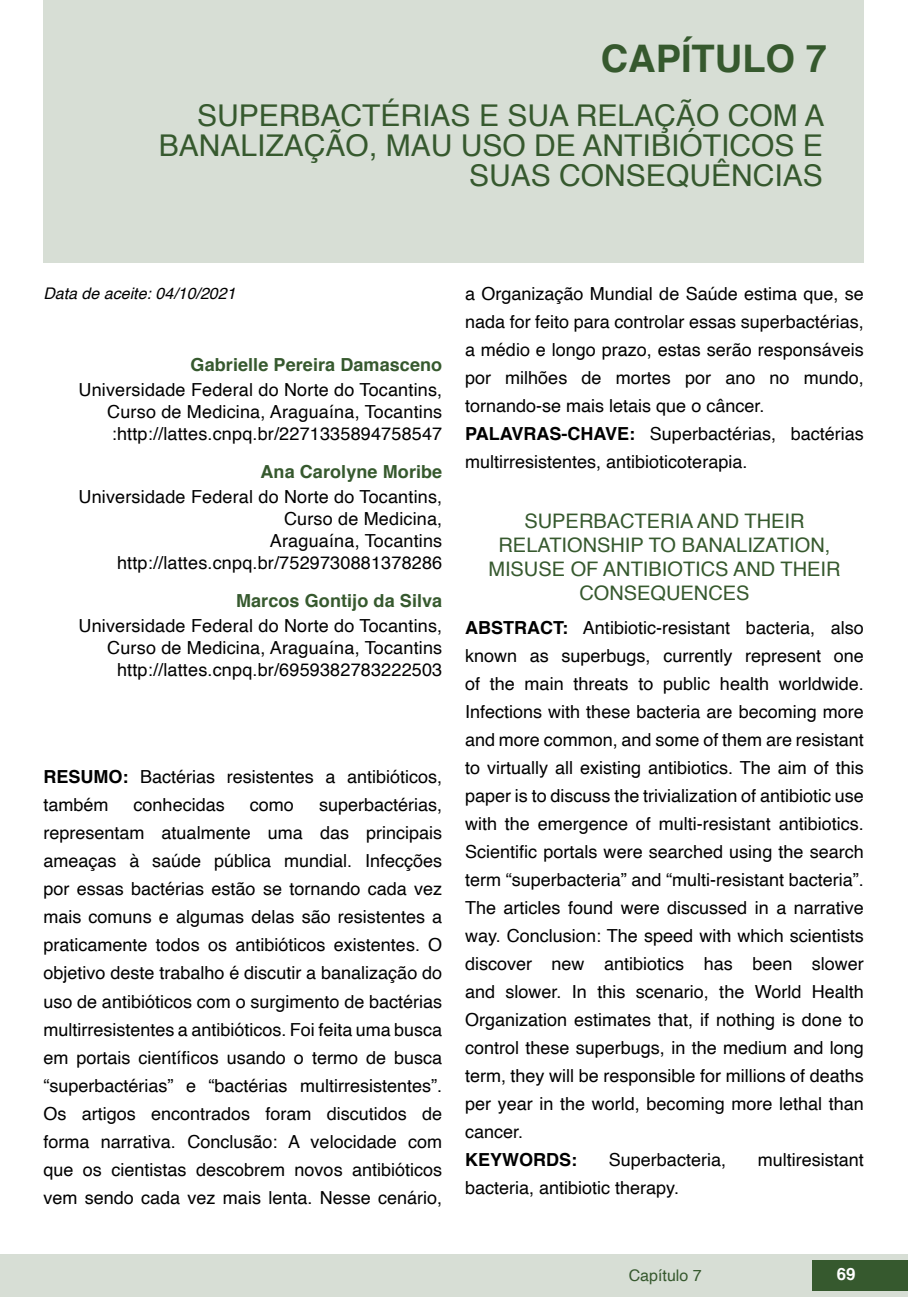
<style>
.page{position:relative;width:908px;height:1304px;background:#fff}
.page>*{position:absolute;margin:0;border:0;box-sizing:border-box;transform-origin:0 0}
.cap{font:700 38px "Helvetica";color:#36592e}
.nome_artigos{font:30px/30px "Helvetica";color:#36592e;text-align:right}
.título_Inglês{font:20px/24px "Helvetica";color:#36592e;text-align:center}
.Resumos_e_PC_TXT{font:18px/28px "Helvetica";color:#000;text-align:justify}
.info_autores{font:18px/22px "Helvetica";letter-spacing:.01em;color:#000;text-align:right}
.nome_autores{font:700 18px "Helvetica";letter-spacing:.005em;color:#36592e}
.Resumos_e_PC_TXT-2{font:700 18px "Helvetica";color:#000}
.t1{font:700 16.8px "Helvetica";color:#fff}
.t2{font:italic 16px "Helvetica";color:#000}
.t3{font:16px "Helvetica";color:#36592e}
.s1{font-weight:700}
</style>
<div class="page">
<div style="left:0;top:1254px;width:906px;height:43px;background:#d7ded5"></div>
<div style="left:812px;top:1261px;width:95px;height:30px;background:#36592e"></div>
<div style="left:43px;top:0;width:820px;height:263px;background:#d7ded5"></div>
<p class="cap" style="left:600px;top:28px;width:227px">CAPÍTULO 7</p>
<p class="nome_artigos" style="left:159px;top:102px;width:667px">SUPERBACTÉRIAS E SUA RELAÇÃO COM A<br>BANALIZAÇÃO, MAU USO DE ANTIBIÓTICOS E<br>SUAS CONSEQUÊNCIAS</p>
<p class="t2" style="left:43px;top:280px;width:194px">Data de aceite: 04/10/2021</p>
<p class="nome_autores" style="left:190px;top:350px;width:253px">Gabrielle Pereira Damasceno</p>
<p class="info_autores" style="left:78px;top:379px;width:365px">Universidade Federal do Norte do Tocantins,<br>Curso de Medicina, Araguaína, Tocantins</p>
<p class="info_autores" style="left:112px;top:423px;width:332px">:http://lattes.cnpq.br/2271335894758547</p>
<p class="nome_autores" style="left:260px;top:457px;width:183px">Ana Carolyne Moribe</p>
<p class="info_autores" style="left:78px;top:486px;width:365px">Universidade Federal do Norte do Tocantins,<br>Curso de Medicina,</p>
<p class="info_autores" style="left:270px;top:530px;width:174px">Araguaína, Tocantins</p>
<p class="info_autores" style="left:117px;top:552px;width:326px">http://lattes.cnpq.br/7529730881378286</p>
<p class="nome_autores" style="left:236px;top:586px;width:208px">Marcos Gontijo da Silva</p>
<p class="info_autores" style="left:78px;top:615px;width:365px">Universidade Federal do Norte do Tocantins,<br>Curso de Medicina, Araguaína, Tocantins</p>
<p class="info_autores" style="left:117px;top:659px;width:326px">http://lattes.cnpq.br/6959382783222503</p>
<p class="Resumos_e_PC_TXT" style="left:43px;top:764px;width:400px"><span class="s1">RESUMO:</span> Bactérias resistentes a antibióticos, também</p>
<p class="Resumos_e_PC_TXT" style="left:43px;top:792px;width:400px;text-indent:275px">superbactérias, representam atualmente uma das principais ameaças à saúde pública mundial. Infecções por essas bactérias estão se tornando cada vez mais comuns e algumas delas são resistentes a praticamente todos os antibióticos existentes. O objetivo deste trabalho é discutir a banalização do uso de antibióticos com o surgimento de bactérias multirresistentes a antibióticos. Foi feita uma busca em portais científicos usando o termo de busca “superbactérias” e “bactérias multirresistentes”.<br>Os artigos encontrados foram discutidos de forma narrativa. Conclusão: A velocidade com que os cientistas descobrem novos antibióticos vem sendo cada vez mais lenta. Nesse cenário,</p>
<p class="Resumos_e_PC_TXT" style="left:133px;top:792px;width:93px">conhecidas</p>
<p class="Resumos_e_PC_TXT" style="left:250px;top:792px;width:46px">como</p>
<p class="Resumos_e_PC_TXT" style="left:465px;top:280px;width:400px">a Organização Mundial de Saúde estima que, se nada for feito para controlar essas superbactérias, a médio e longo prazo, estas serão responsáveis por milhões de mortes por ano no mundo, tornando-se mais letais que o câncer.</p>
<p class="Resumos_e_PC_TXT" style="left:465px;top:420px;width:400px"><span class="s1">PALAVRAS-CHAVE:</span> Superbactérias, bactérias multirresistentes, antibioticoterapia.</p>
<p class="título_Inglês" style="left:488px;top:510px;width:353px">SUPERBACTERIA AND THEIR<br>RELATIONSHIP TO BANALIZATION,<br>MISUSE OF ANTIBIOTICS AND THEIR<br>CONSEQUENCES</p>
<p class="Resumos_e_PC_TXT" style="left:465px;top:614px;width:400px"><span class="s1">ABSTRACT:</span> Antibiotic-resistant bacteria, also known as superbugs, currently represent one of the main threats to public health worldwide.<br>Infections with these bacteria are becoming more and more common, and some of them are resistant to virtually all existing antibiotics. The aim of this paper is to discuss the trivialization of antibiotic use with the emergence of multi-resistant antibiotics.<br>Scientific portals were searched using the search term “superbacteria” and “multi-resistant bacteria”.<br>The articles found were discussed in a narrative way. Conclusion: The speed with which scientists discover new antibiotics has been slower and slower. In this scenario, the World Health Organization estimates that, if nothing is done to control these superbugs, in the medium and long term, they will be responsible for millions of deaths per year in the world, becoming more lethal than cancer.</p>
<p class="Resumos_e_PC_TXT-2" style="left:465px;top:1145px;width:113px">KEYWORDS:</p>
<p class="Resumos_e_PC_TXT" style="left:608px;top:1146px;width:119px">Superbacteria,</p>
<p class="Resumos_e_PC_TXT" style="left:757px;top:1146px;width:108px">multiresistant</p>
<p class="Resumos_e_PC_TXT" style="left:465px;top:1174px;width:215px">bacteria, antibiotic therapy.</p>
<p class="t3" style="left:628px;top:1263px;width:74px">Capítulo 7</p>
<p class="t1" style="left:836px;top:1261px;width:20px">69</p>
</div>
